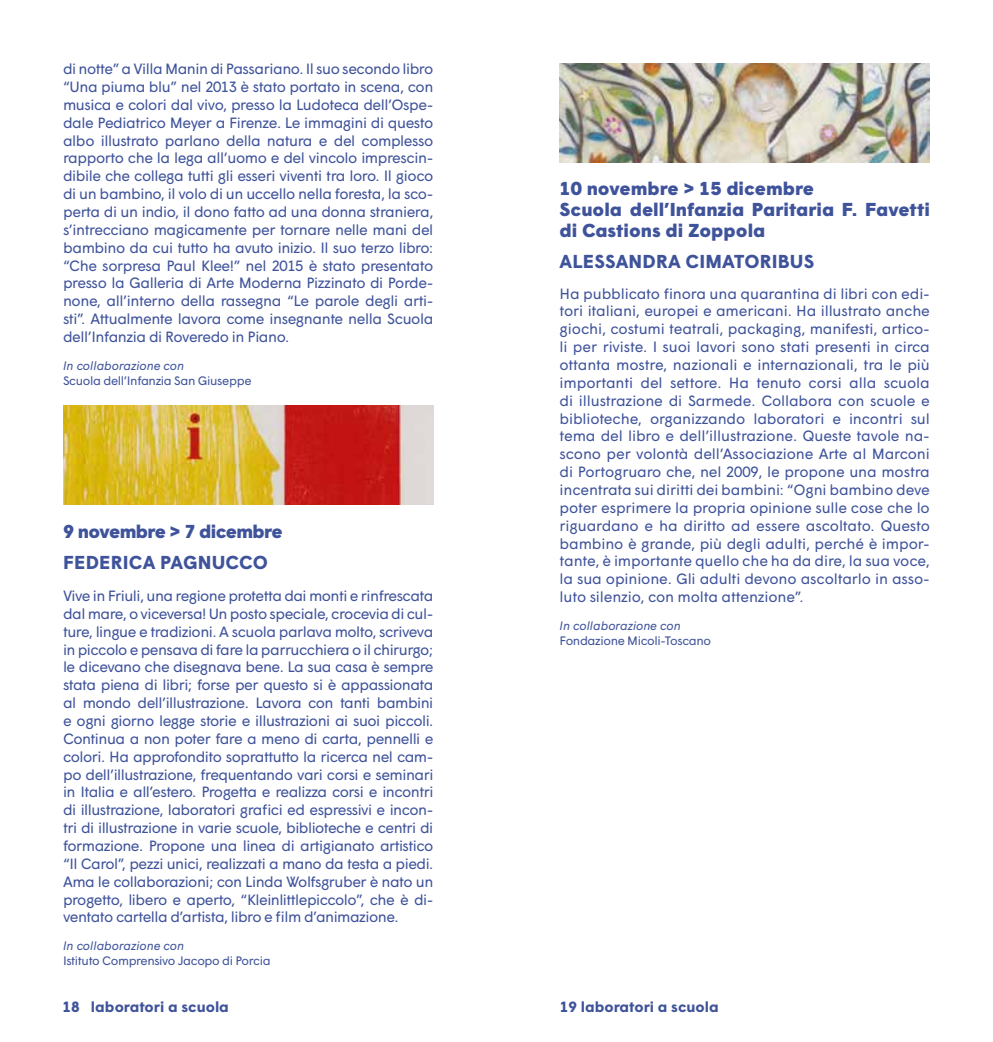
<style>
.page{position:relative;width:993px;height:1042px;background:#fff}
.page>*{position:absolute;margin:0;border:0;box-sizing:border-box;transform-origin:0 0}
.t1{font:900 18.72px/21px "Wigrum";color:#3f539b}
.t2{font:700 18.72px "Wigrum";letter-spacing:.01em;color:#3f539b}
.t3{font:900 18.72px "Wigrum";letter-spacing:-.03em;color:#3f539b}
.t4{font:14.88px/17.8px "Wigrum";letter-spacing:-.03em;color:#3f539b;text-align:justify}
.t5{font:700 14.88px "Wigrum";color:#3f539b}
.t6{font:12.25px "Wigrum";letter-spacing:-.03em;color:#3f539b}
.t7{font:italic 12.25px "Wigrum";color:#3f539b}
</style>
<div class="page">
<img style="left:559px;top:63px;width:370px;height:99px">
<img style="left:63px;top:405px;width:370px;height:99px">
<p class="t4" style="left:63px;top:59px;width:372px">di notte” a Villa Manin di Passariano. Il suo secondo libro “Una piuma blu” nel 2013 è stato portato in scena, con musica e colori dal vivo, presso la Ludoteca dell’Ospe&shy;dale Pediatrico Meyer a Firenze. Le immagini di questo albo illustrato parlano della natura e del complesso rapporto che la lega all’uomo e del vincolo imprescin&shy;dibile che collega tutti gli esseri viventi tra loro. Il gioco di un bambino, il volo di un uccello nella foresta, la sco&shy;perta di un indio, il dono fatto ad una donna straniera, s’intrecciano magicamente per tornare nelle mani del bambino da cui tutto ha avuto inizio. Il suo terzo libro: “Che sorpresa Paul Klee!” nel 2015 è stato presentato presso la Galleria di Arte Moderna Pizzinato di Porde&shy;none, all’interno della rassegna “Le parole degli arti&shy;sti”. Attualmente lavora come insegnante nella Scuola dell’Infanzia di Roveredo in Piano.</p>
<p class="t7" style="left:63px;top:356px;width:123px">In collaborazione con</p>
<p class="t6" style="left:63px;top:371px;width:190px">Scuola dell’Infanzia San Giuseppe</p>
<p class="t3" style="left:63px;top:517px;width:221px">9 novembre &gt; 7 dicembre</p>
<p class="t2" style="left:63px;top:548px;width:206px">FEDERICA PAGNUCCO</p>
<p class="t4" style="left:63px;top:586px;width:372px">Vive in Friuli, una regione protetta dai monti e rinfrescata dal mare, o viceversa! Un posto speciale, crocevia di cul&shy;ture, lingue e tradizioni. A scuola parlava molto, scriveva in piccolo e pensava di fare la parrucchiera o il chirurgo; le dicevano che disegnava bene. La sua casa è sempre stata piena di libri; forse per questo si è appassionata al mondo dell’illustrazione. Lavora con tanti bambini e ogni giorno legge storie e illustrazioni ai suoi piccoli.<br>Continua a non poter fare a meno di carta, pennelli e colori. Ha approfondito soprattutto la ricerca nel cam&shy;po dell’illustrazione, frequentando vari corsi e seminari in Italia e all’estero. Progetta e realizza corsi e incontri di illustrazione, laboratori grafici ed espressivi e incon&shy;tri di illustrazione in varie scuole, biblioteche e centri di formazione. Propone una linea di artigianato artistico “Il Carol”, pezzi unici, realizzati a mano da testa a piedi.<br>Ama le collaborazioni; con Linda Wolfsgruber è nato un progetto, libero e aperto, “Kleinlittlepiccolo”, che è di&shy;ventato cartella d’artista, libro e film d’animazione.</p>
<p class="t7" style="left:63px;top:937px;width:123px">In collaborazione con</p>
<p class="t6" style="left:63px;top:951px;width:209px">Istituto Comprensivo Jacopo di Porcia</p>
<p class="t5" style="left:63px;top:995px;width:168px">18 laboratori a scuola</p>
<p class="t1" style="left:559px;top:176px;width:372px">10 novembre &gt; 15 dicembre<br>Scuola dell’Infanzia Paritaria F. Favetti di Castions di Zoppola</p>
<p class="t2" style="left:559px;top:248px;width:256px">ALESSANDRA CIMATORIBUS</p>
<p class="t4" style="left:559px;top:283px;width:372px">Ha pubblicato finora una quarantina di libri con edi&shy;tori italiani, europei e americani. Ha illustrato anche giochi, costumi teatrali, packaging, manifesti, artico&shy;li per riviste. I suoi lavori sono stati presenti in circa ottanta mostre, nazionali e internazionali, tra le più importanti del settore. Ha tenuto corsi alla scuola di illustrazione di Sarmede. Collabora con scuole e biblioteche, organizzando laboratori e incontri sul tema del libro e dell’illustrazione. Queste tavole na&shy;scono per volontà dell’Associazione Arte al Marconi di Portogruaro che, nel 2009, le propone una mostra incentrata sui diritti dei bambini: “Ogni bambino deve poter esprimere la propria opinione sulle cose che lo riguardano e ha diritto ad essere ascoltato. Questo bambino è grande, più degli adulti, perché è impor&shy;tante, è importante quello che ha da dire, la sua voce, la sua opinione. Gli adulti devono ascoltarlo in asso&shy;luto silenzio, con molta attenzione”.</p>
<p class="t7" style="left:559px;top:616px;width:123px">In collaborazione con</p>
<p class="t6" style="left:559px;top:631px;width:153px">Fondazione Micoli-Toscano</p>
<p class="t5" style="left:559px;top:995px;width:160px">19 laboratori a scuola</p>
</div>
